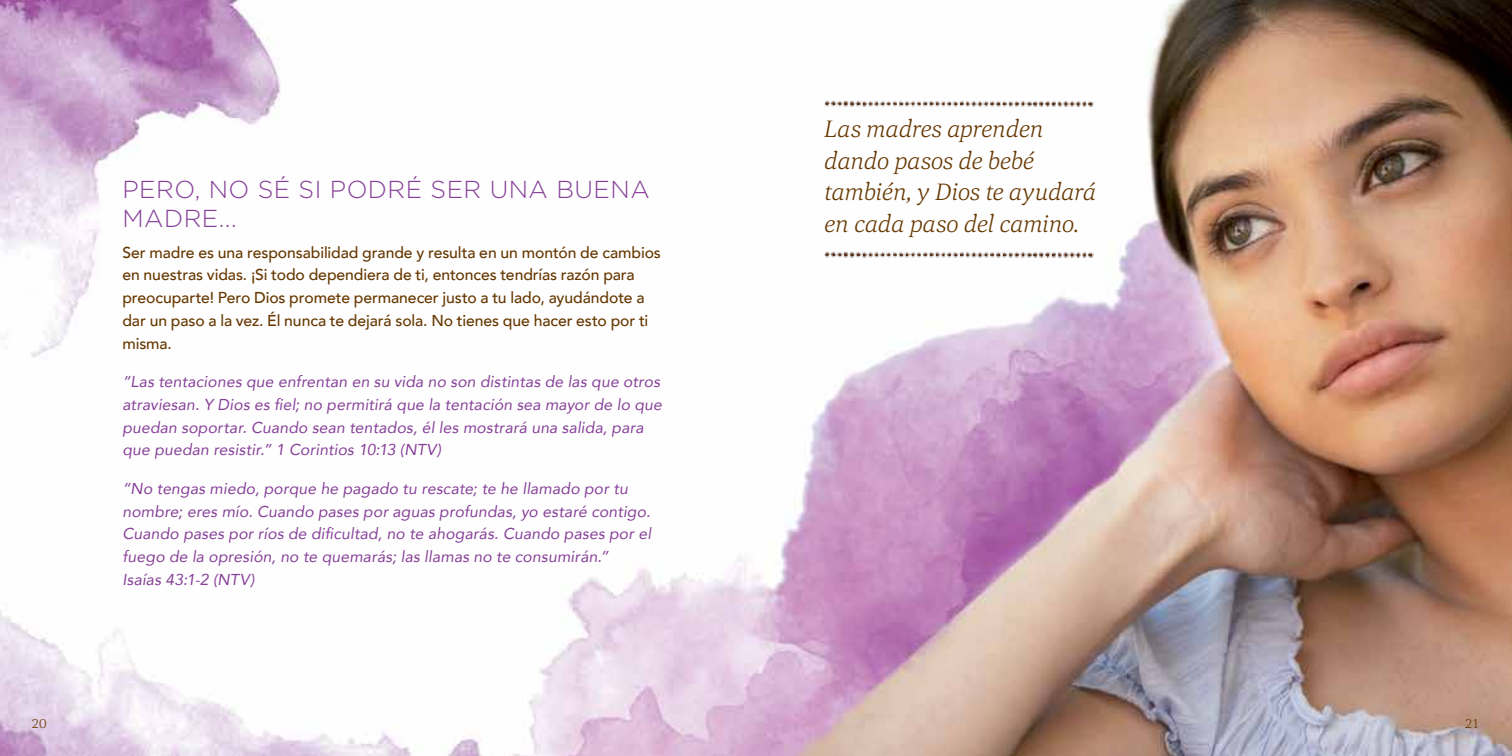
<style>
.page{position:relative;width:1512px;height:756px;background:#fff}
.page>*{position:absolute;margin:0;border:0;box-sizing:border-box;transform-origin:0 0}
.t1{font:italic 300 24.5px/31.5px "Corda";letter-spacing:-.015em;color:#663700}
.t2{font:300 24.5px/29.4px "Gotham";letter-spacing:.02em;color:#863f98}
.t3{font:italic 15.75px/22.8px "Avenir";letter-spacing:.01em;color:#863f98}
.t4{font:500 15.75px/22.8px "Avenir";letter-spacing:-.005em;color:#663700}
.t5{font:300 14px "Corda";color:#663700}
</style>
<div class="page">
<img style="left:0;top:0;width:1512px;height:756px">
<img style="left:822px;top:98px;width:271px;height:9px">
<img style="left:822px;top:249px;width:271px;height:9px">
<h1 class="t2" style="left:122px;top:174px;width:529px">PERO, NO SÉ SI PODRÉ SER UNA BUENA<br>MADRE...</h1>
<p class="t4" style="left:122px;top:240px;width:540px">Ser madre es una responsabilidad grande y resulta en un montón de cambios en nuestras vidas. ¡Si todo dependiera de ti, entonces tendrías razón para preocuparte! Pero Dios promete permanecer justo a tu lado, ayudándote a dar un paso a la vez. Él nunca te dejará sola. No tienes que hacer esto por ti misma.</p>
<p class="t3" style="left:122px;top:370px;width:541px">“Las tentaciones que enfrentan en su vida no son distintas de las que otros atraviesan. Y Dios es fiel; no permitirá que la tentación sea mayor de lo que puedan soportar. Cuando sean tentados, él les mostrará una salida, para que puedan resistir.” 1 Corintios 10:13 (NTV)</p>
<p class="t3" style="left:122px;top:477px;width:530px">“No tengas miedo, porque he pagado tu rescate; te he llamado por tu nombre; eres mío. Cuando pases por aguas profundas, yo estaré contigo.<br>Cuando pases por ríos de dificultad, no te ahogarás. Cuando pases por el fuego de la opresión, no te quemarás; las llamas no te consumirán.” Isaías 43:1-2 (NTV)</p>
<h1 class="t1" style="left:824px;top:112px;width:274px">Las madres aprenden dando pasos de bebé también, y Dios te ayudará en cada paso del camino.</h1>
<p class="t5" style="left:31px;top:714px;width:17px">20</p>
<p class="t5" style="left:1465px;top:714px;width:16px">21</p>
</div>
